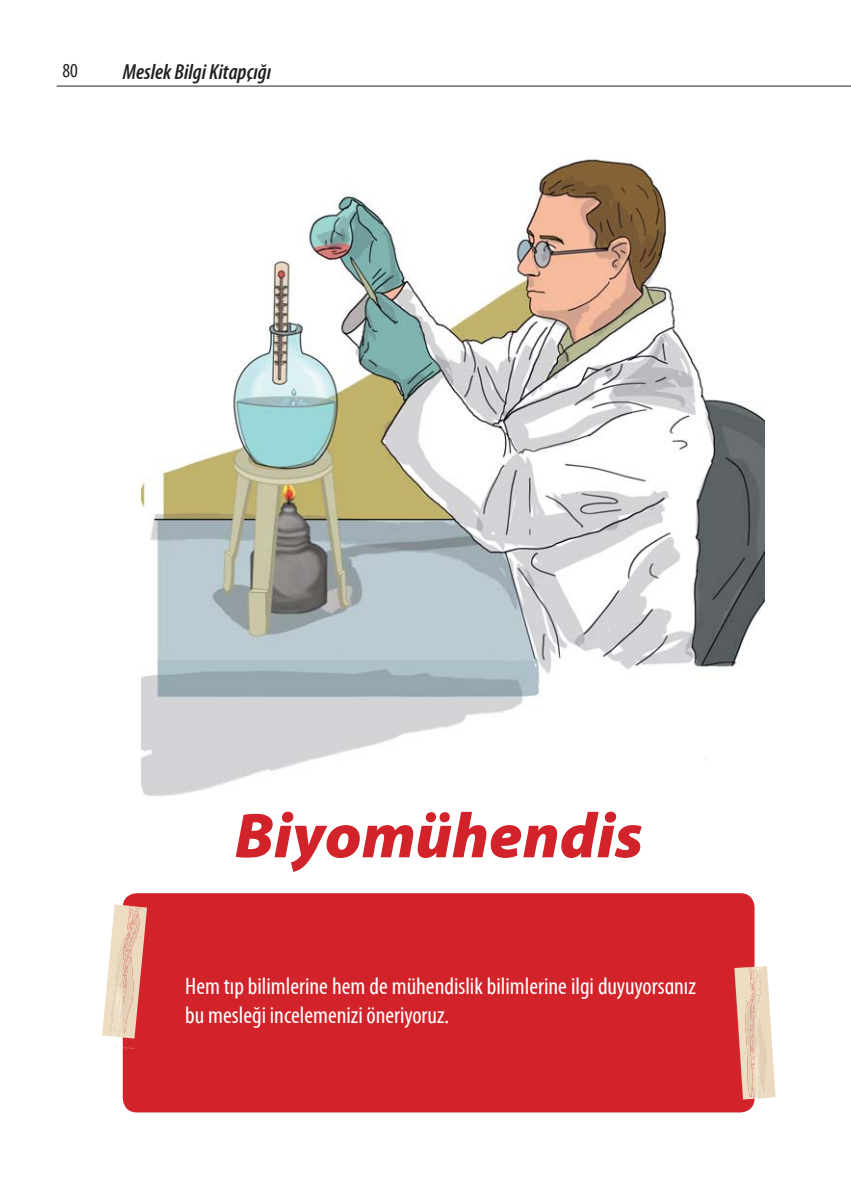
<style>
.page{position:relative;width:851px;height:1191px;background:#fff}
.page>*{position:absolute;margin:0;border:0;box-sizing:border-box;transform-origin:0 0}
.t1{font:italic 900 64px "CHP";color:#d2232a}
.t2{font:condensed 24px/28.8px "CHP";color:#fff}
.t3{font:italic 600 condensed 22px "CHP";color:#231f20}
.t4{font:condensed 20px "CHP";color:#231f20}
</style>
<div class="page">
<img style="left:142px;top:157px;width:622px;height:639px">
<div style="left:123px;top:893px;width:631px;height:219px;background:#d2232a;border-radius:14px"></div>
<svg style="left:734px;top:966px;width:41px;height:133px"></svg>
<img style="left:745px;top:1002px;width:17px;height:96px">
<svg style="left:102px;top:904px;width:45px;height:144px"></svg>
<img style="left:116px;top:906px;width:20px;height:119px">
<hr style="left:57px;top:86px;width:793px;height:1px;background:#231f20">
<p class="t4" style="left:62px;top:60px;width:17px">80</p>
<p class="t3" style="left:123px;top:60px;width:150px">Meslek Bilgi Kitapçığı</p>
<h1 class="t1" style="left:235px;top:800px;width:409px">Biyomühendis</h1>
<p class="t2" style="left:185px;top:972px;width:512px">Hem tıp bilimlerine hem de mühendislik bilimlerine ilgi duyuyorsanız bu mesleği incelemenizi öneriyoruz.</p>
</div>
